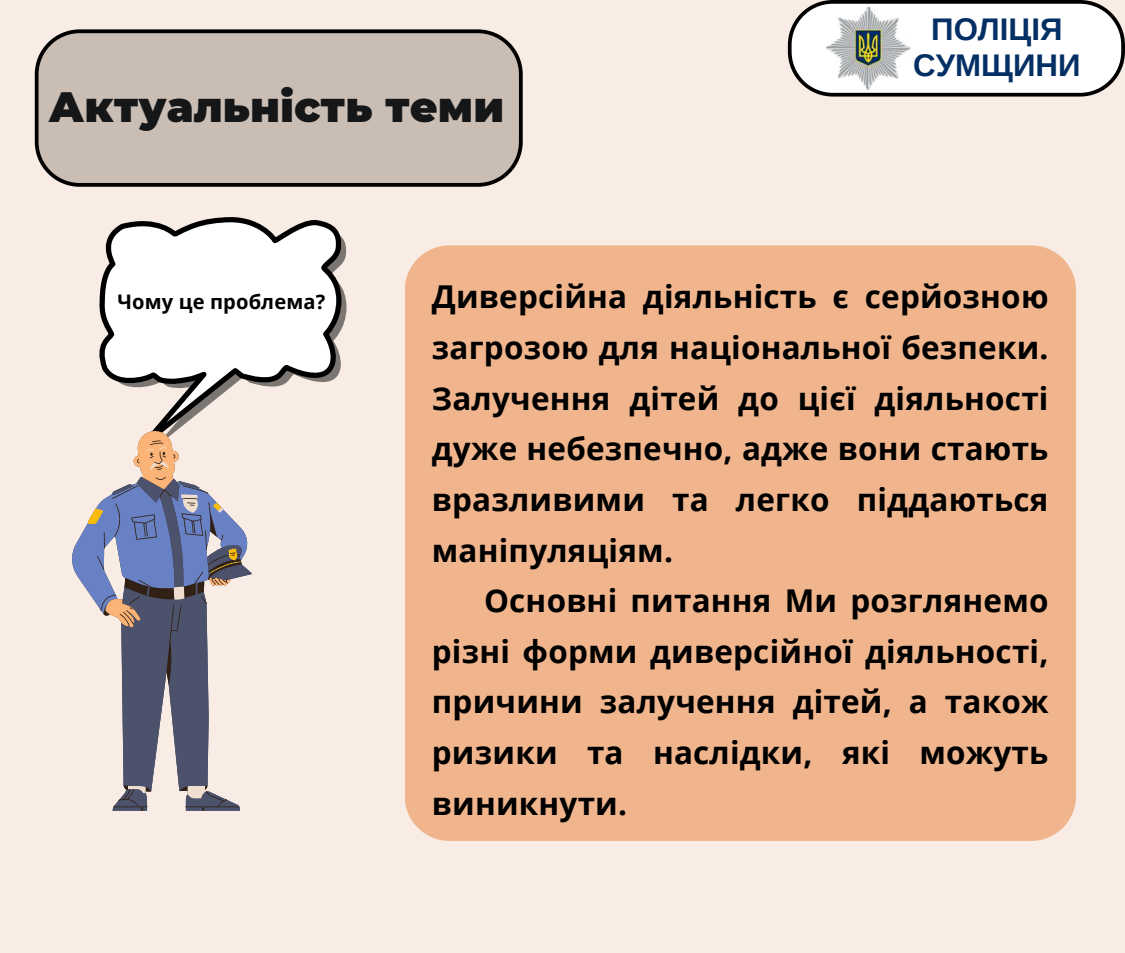
<style>
.page{position:relative;width:1125px;height:953px;background:#fff}
.page>*{position:absolute;margin:0;border:0;box-sizing:border-box;transform-origin:0 0}
.t1{font:900 42.38px "Montserrat";color:#151617}
.t2{font:700 31.38px/50.6px "Open Sans";letter-spacing:.005em;color:#000;text-align:justify}
.t3{font:700 31.25px/36.5px "Arimo";color:#042f65;text-align:center}
.t4{font:700 20.12px "Open Sans";letter-spacing:.005em;color:#000}
</style>
<div class="page">
<div style="left:0;top:0;width:1125px;height:952px;background:#f8ece4"></div>
<svg style="left:35px;top:29px;width:487px;height:158px"></svg>
<div style="left:405px;top:245px;width:671px;height:596px;background:#f0b58d;border-radius:45px"></div>
<svg style="left:99px;top:217px;width:245px;height:213px"></svg>
<svg style="left:788px;top:0;width:337px;height:97px"></svg>
<img style="left:826px;top:7px;width:85px;height:82px">
<svg style="left:72px;top:430px;width:176px;height:175px"></svg>
<svg style="left:97px;top:440px;width:145px;height:370px"></svg>
<h1 class="t1" style="left:48px;top:81px;width:457px">Актуальність теми</h1>
<p class="t3" style="left:913px;top:11px;width:169px">ПОЛІЦІЯ<br>СУМЩИНИ</p>
<p class="t4" style="left:117px;top:287px;width:209px">Чому це проблема?</p>
<p class="t2" style="left:432px;top:271px;width:618px">Диверсійна діяльність є серйозною загрозою для національної безпеки.<br>Залучення дітей до цієї діяльності дуже небезпечно, адже вони стають вразливими та легко піддаються маніпуляціям.</p>
<p class="t2" style="left:432px;top:574px;width:618px;text-indent:52px">Основні питання Ми розглянемо різні форми диверсійної діяльності, причини залучення дітей, а також ризики та наслідки, які можуть виникнути.</p>
</div>
